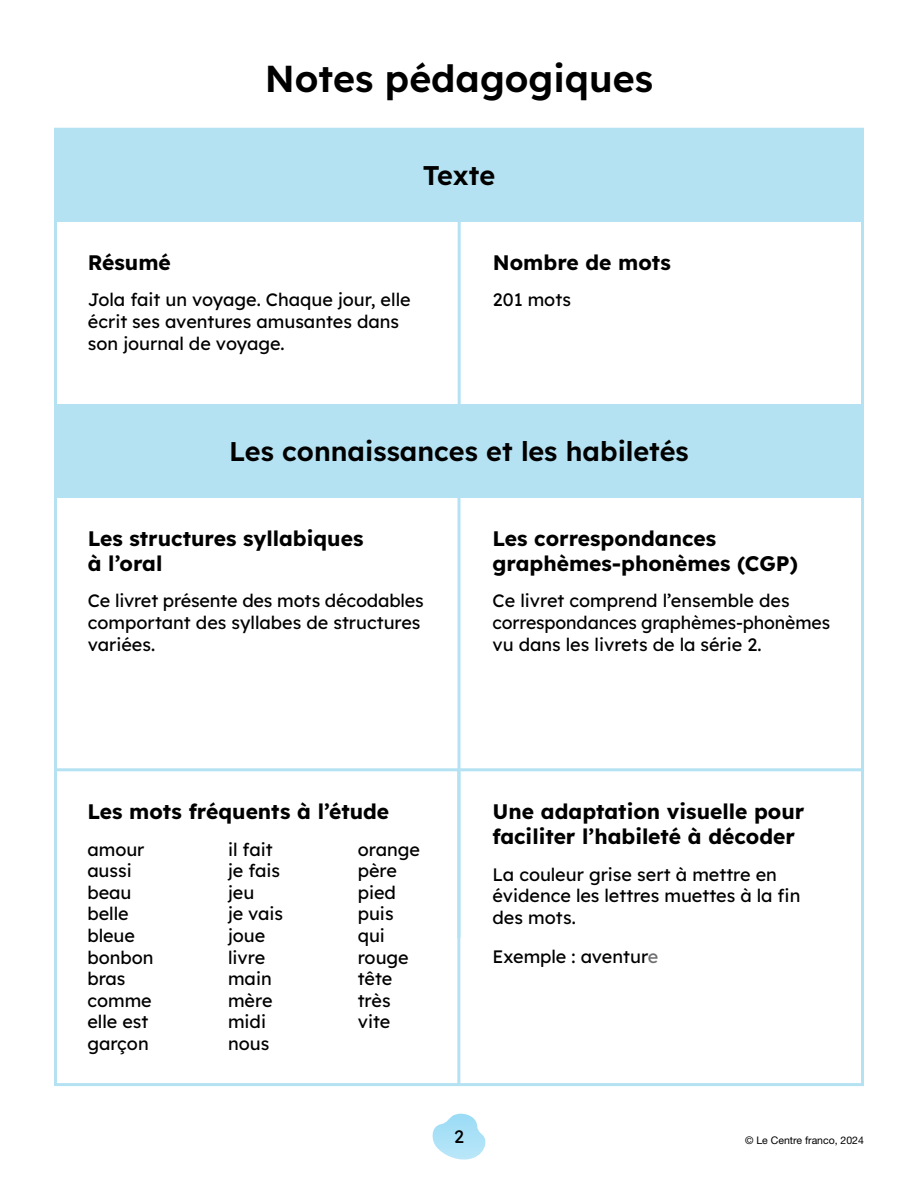
<style>
.page{position:relative;width:918px;height:1188px;background:#fff}
.page>*{position:absolute;margin:0;border:0;box-sizing:border-box;transform-origin:0 0}
.t1{font:600 37.5px "Lexend";color:#000}
.t2{font:600 27px "Lexend";color:#000}
.t3{font:700 21px/25.2px "Lexend";color:#000}
.t4{font:18px/21.6px "Lexend";color:#000}
.t5{font:10.5px "Helvetica Neue LT Std";color:#000}
.s1{color:#6d6e71}
</style>
<div class="page">
<svg style="left:432px;top:1114px;width:54px;height:46px"></svg>
<hr style="left:458px;top:219px;width:3px;height:191px;background:#b4e2f2">
<hr style="left:458px;top:495px;width:2px;height:443px;background:#b4e2f2">
<div style="left:55px;top:128px;width:808px;height:93px;background:#b4e2f2"></div>
<div style="left:55px;top:404px;width:808px;height:94px;background:#b4e2f2"></div>
<hr style="left:460px;top:768px;width:402px;height:3px;background:#b4e2f2">
<svg style="left:54px;top:767px;width:408px;height:319px"></svg>
<h2 class="t1" style="left:265px;top:51px;width:390px">Notes pédagogiques</h2>
<h3 class="t2" style="left:423px;top:156px;width:74px">Texte</h3>
<h4 class="t3" style="left:88px;top:249px;width:85px">Résumé</h4>
<p class="t4" style="left:88px;top:288px;width:324px">Jola fait un voyage. Chaque jour, elle écrit ses aventures amusantes dans son journal de voyage.</p>
<h4 class="t3" style="left:493px;top:249px;width:180px">Nombre de mots</h4>
<p class="t4" style="left:493px;top:288px;width:80px">201 mots</p>
<h3 class="t2" style="left:229px;top:432px;width:461px">Les connaissances et les habiletés</h3>
<h4 class="t3" style="left:88px;top:524px;width:277px">Les structures syllabiques à l’oral</h4>
<p class="t4" style="left:88px;top:589px;width:337px">Ce livret présente des mots décodables comportant des syllabes de structures variées.</p>
<h4 class="t3" style="left:493px;top:524px;width:307px">Les correspondances graphèmes-phonèmes (CGP)</h4>
<p class="t4" style="left:493px;top:589px;width:339px">Ce livret comprend l’ensemble des correspondances graphèmes-phonèmes vu dans les livrets de la série 2.</p>
<h4 class="t3" style="left:87px;top:798px;width:303px">Les mots fréquents à l’étude</h4>
<p class="t4" style="left:87px;top:837px;width:59px">amour</p>
<p class="t4" style="left:87px;top:859px;width:46px">aussi</p>
<p class="t4" style="left:87px;top:880px;width:45px">beau</p>
<p class="t4" style="left:87px;top:902px;width:43px">belle</p>
<p class="t4" style="left:87px;top:924px;width:49px">bleue</p>
<p class="t4" style="left:87px;top:945px;width:68px">bonbon</p>
<p class="t4" style="left:87px;top:967px;width:40px">bras</p>
<p class="t4" style="left:87px;top:988px;width:66px">comme</p>
<p class="t4" style="left:87px;top:1010px;width:63px">elle est</p>
<p class="t4" style="left:87px;top:1032px;width:63px">garçon</p>
<p class="t4" style="left:228px;top:837px;width:46px">il fait</p>
<p class="t4" style="left:228px;top:859px;width:54px">je fais</p>
<p class="t4" style="left:228px;top:880px;width:28px">jeu</p>
<p class="t4" style="left:228px;top:902px;width:57px">je vais</p>
<p class="t4" style="left:228px;top:924px;width:39px">joue</p>
<p class="t4" style="left:228px;top:945px;width:39px">livre</p>
<p class="t4" style="left:228px;top:967px;width:45px">main</p>
<p class="t4" style="left:228px;top:988px;width:46px">mère</p>
<p class="t4" style="left:228px;top:1010px;width:39px">midi</p>
<p class="t4" style="left:228px;top:1032px;width:43px">nous</p>
<p class="t4" style="left:358px;top:837px;width:64px">orange</p>
<p class="t4" style="left:358px;top:859px;width:41px">père</p>
<p class="t4" style="left:358px;top:880px;width:40px">pied</p>
<p class="t4" style="left:358px;top:902px;width:37px">puis</p>
<p class="t4" style="left:358px;top:924px;width:29px">qui</p>
<p class="t4" style="left:358px;top:945px;width:52px">rouge</p>
<p class="t4" style="left:358px;top:967px;width:36px">tête</p>
<p class="t4" style="left:358px;top:988px;width:34px">très</p>
<p class="t4" style="left:358px;top:1010px;width:34px">vite</p>
<h4 class="t3" style="left:493px;top:798px;width:313px">Une adaptation visuelle pour faciliter l’habileté à décoder</h4>
<p class="t4" style="left:493px;top:862px;width:309px">La couleur grise sert à mettre en évidence les lettres muettes à la fin des mots.</p>
<p class="t4" style="left:493px;top:945px;width:167px">Exemple : aventur<span class="s1">e</span></p>
<p class="t4" style="left:454px;top:1125px;width:11px">2</p>
<p class="t5" style="left:745px;top:1134px;width:120px">© Le Centre franco, 2024</p>
</div>
